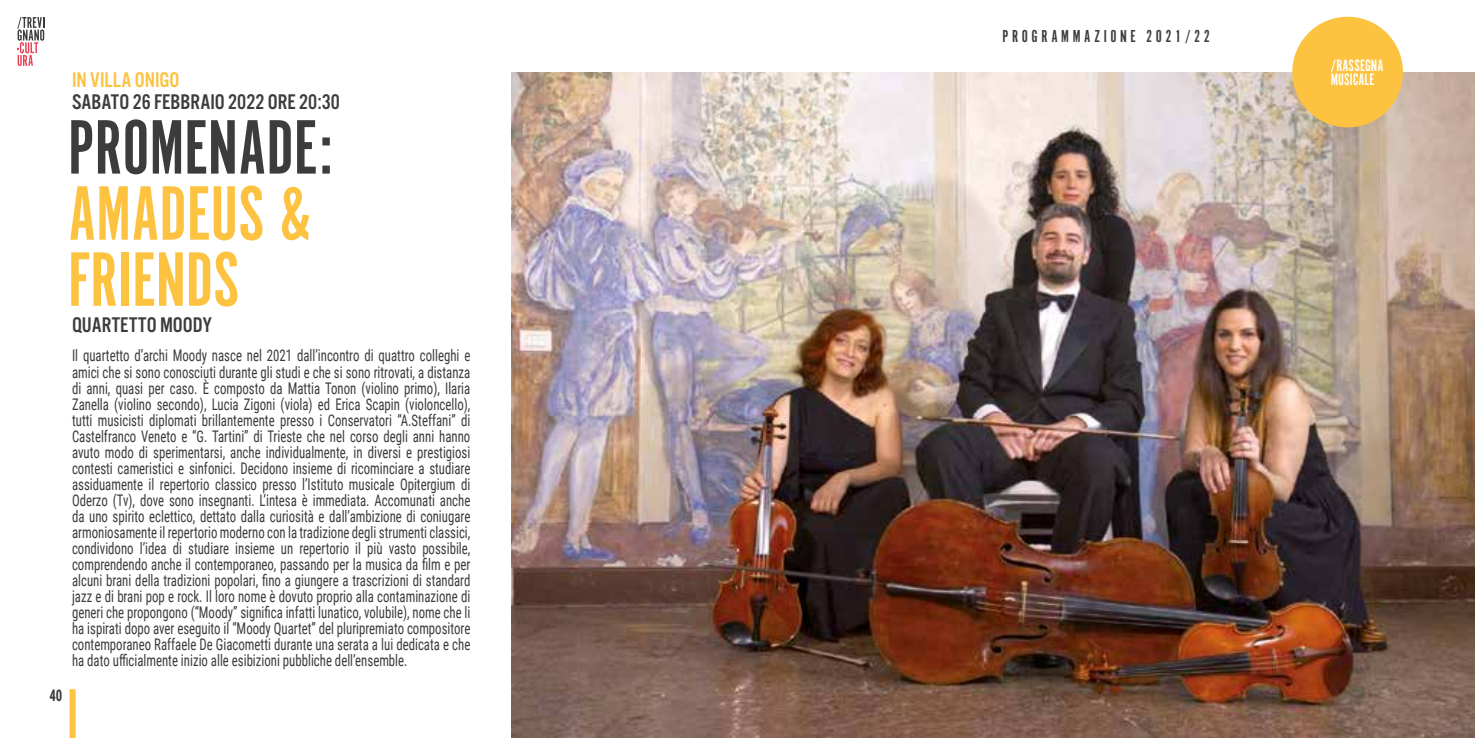
<style>
.page{position:relative;width:1475px;height:738px;background:#fff}
.page>*{position:absolute;margin:0;border:0;box-sizing:border-box;transform-origin:0 0}
.t1{font:80px/66px "Alternate Got No 1 D";color:#fcc240}
.t2{font:80px "Alternate Got No 1 D";color:#3c3c3b}
.t3{font:22px "Alternate Got No 3 D";color:#3c3c3b}
.t4{font:22px "Alternate Got No 3 D";color:#fcc240}
.t5{font:18px "Alternate Got No 1 D";letter-spacing:.2em;color:#3c3c3b}
.t6{font:17.2px/14px "Alternate Got No 1 D";color:#fff}
.t7{font:16px/16px "Roboto Condensed";color:#3c3c3b;text-align:justify;scale:.8 1}
.t8{font:700 16px "Roboto Condensed";color:#3c3c3b;scale:.8 1}
</style>
<div class="page">
<svg style="left:17px;top:17px;width:27px;height:49px"></svg>
<div style="left:70px;top:688px;width:6px;height:49px;background:#fcc240"></div>
<img style="left:511px;top:72px;width:963px;height:665px">
<div style="left:1291px;top:17px;width:111px;height:110px;background:#fcc240;border-radius:50%"></div>
<p class="t8" style="left:49px;top:683px;width:18px">40</p>
<h2 class="t4" style="left:72px;top:68px;width:109px">IN VILLA ONIGO</h2>
<h2 class="t3" style="left:72px;top:90px;width:269px">SABATO 26 FEBBRAIO 2022 ORE 20:30</h2>
<h1 class="t2" style="left:68px;top:105px;width:267px">PROMENADE:</h1>
<h1 class="t1" style="left:68px;top:182px;width:245px">AMADEUS &amp;<br>FRIENDS</h1>
<h2 class="t3" style="left:72px;top:312px;width:142px">QUARTETTO MOODY</h2>
<p class="t7" style="left:72px;top:347px;width:499px">Il quartetto d’archi Moody nasce nel 2021 dall’incontro di quattro colleghi e amici che si sono conosciuti durante gli studi e che si sono ritrovati, a distanza di anni, quasi per caso. È composto da Mattia Tonon (violino primo), Ilaria Zanella (violino secondo), Lucia Zigoni (viola) ed Erica Scapin (violoncello), tutti musicisti diplomati brillantemente presso i Conservatori “A.Steffani” di Castelfranco Veneto e “G. Tartini” di Trieste che nel corso degli anni hanno avuto modo di sperimentarsi, anche individualmente, in diversi e prestigiosi contesti cameristici e sinfonici. Decidono insieme di ricominciare a studiare assiduamente il repertorio classico presso l’Istituto musicale Opitergium di Oderzo (Tv), dove sono insegnanti. L’intesa è immediata. Accomunati anche da uno spirito eclettico, dettato dalla curiosità e dall’ambizione di coniugare armoniosamente il repertorio moderno con la tradizione degli strumenti classici, condividono l’idea di studiare insieme un repertorio il più vasto possibile, comprendendo anche il contemporaneo, passando per la musica da film e per alcuni brani della tradizioni popolari, fino a giungere a trascrizioni di standard jazz e di brani pop e rock. Il loro nome è dovuto proprio alla contaminazione di generi che propongono (“Moody” significa infatti lunatico, volubile), nome che li ha ispirati dopo aver eseguito il “Moody Quartet” del pluripremiato compositore contemporaneo Raffaele De Giacometti durante una serata a lui dedicata e che ha dato ufficialmente inizio alle esibizioni pubbliche dell’ensemble.</p>
<p class="t5" style="left:1002px;top:27px;width:209px">PROGRAMMAZIONE 2021/22</p>
<p class="t6" style="left:1330px;top:58px;width:54px">/RASSEGNA<br>MUSICALE</p>
</div>
